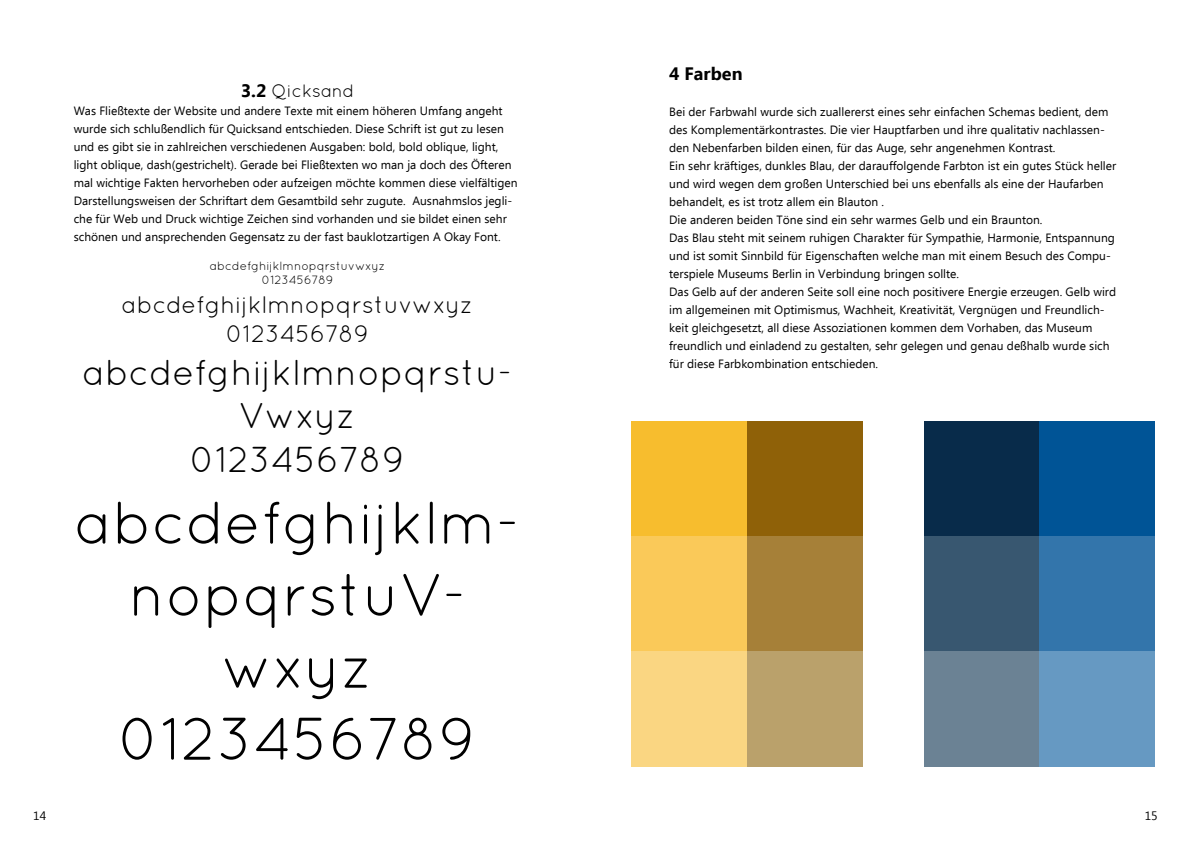
<style>
.page{position:relative;width:1191px;height:842px;background:#fff}
.page>*{position:absolute;margin:0;border:0;box-sizing:border-box;transform-origin:0 0}
.t1{font:60px/72px "Quicksand";color:#000;text-align:center}
.t2{font:36px/43.2px "Quicksand";color:#000;text-align:center}
.t3{font:24px/28.8px "Quicksand";color:#000;text-align:center}
.t4{font:18px "Quicksand";color:#000}
.t5{font:700 18px "Ebrima";color:#000}
.t6{font:12px/18px "Ebrima";color:#000}
.t7{font:12px/14.4px "Quicksand";color:#000;text-align:center}
.s1{font-family:"Ebrima";font-weight:700}
</style>
<div class="page">
<div style="left:631px;top:421px;width:116px;height:115px;background:#f7bd2e"></div>
<div style="left:631px;top:536px;width:116px;height:115px;background:#fac959"></div>
<div style="left:631px;top:651px;width:116px;height:116px;background:#fad682"></div>
<div style="left:747px;top:421px;width:115px;height:115px;background:#8f6108"></div>
<div style="left:747px;top:536px;width:115px;height:115px;background:#a68038"></div>
<div style="left:747px;top:651px;width:115px;height:116px;background:#baa16b"></div>
<div style="left:924px;top:421px;width:115px;height:115px;background:#082b4a"></div>
<div style="left:924px;top:536px;width:115px;height:115px;background:#385770"></div>
<div style="left:924px;top:651px;width:115px;height:116px;background:#6b8294"></div>
<div style="left:1039px;top:421px;width:115px;height:115px;background:#005496"></div>
<div style="left:1039px;top:536px;width:115px;height:115px;background:#3375ab"></div>
<div style="left:1039px;top:651px;width:115px;height:116px;background:#6699c2"></div>
<h3 class="t4" style="left:241px;top:81px;width:115px"><span class="s1">3.2</span> Qicksand</h3>
<p class="t6" style="left:74px;top:103px;width:445px">Was Fließtexte der Website und andere Texte mit einem höheren Umfang angeht wurde sich schlußendlich für Quicksand entschieden. Diese Schrift ist gut zu lesen und es gibt sie in zahlreichen verschiedenen Ausgaben: bold, bold oblique, light, light oblique, dash(gestrichelt). Gerade bei Fließtexten wo man ja doch des Öfteren mal wichtige Fakten hervorheben oder aufzeigen möchte kommen diese vielfältigen Darstellungsweisen der Schriftart dem Gesamtbild sehr zugute. Ausnahmslos jegli&shy;che für Web und Druck wichtige Zeichen sind vorhanden und sie bildet einen sehr schönen und ansprechenden Gegensatz zu der fast bauklotzartigen A Okay Font.</p>
<p class="t7" style="left:210px;top:259px;width:177px">abcdefghijklmnopqrstuvwxyz<br>0123456789</p>
<h3 class="t3" style="left:122px;top:290px;width:353px">abcdefghijklmnopqrstuvwxyz<br>0123456789</h3>
<h2 class="t2" style="left:83px;top:351px;width:431px">abcdefghijklmnopqrstu-<br>Vwxyz<br>0123456789</h2>
<h1 class="t1" style="left:75px;top:486px;width:447px">abcdefghijklm&shy;nopqrstuV&shy;wxyz<br>0123456789</h1>
<h3 class="t5" style="left:669px;top:60px;width:75px">4 Farben</h3>
<p class="t6" style="left:669px;top:103px;width:448px">Bei der Farbwahl wurde sich zuallererst eines sehr einfachen Schemas bedient, dem des Komplementärkontrastes. Die vier Hauptfarben und ihre qualitativ nachlassen&shy;den Nebenfarben bilden einen, für das Auge, sehr angenehmen Kontrast.<br>Ein sehr kräftiges, dunkles Blau, der darauffolgende Farbton ist ein gutes Stück heller und wird wegen dem großen Unterschied bei uns ebenfalls als eine der Haufarben behandelt, es ist trotz allem ein Blauton .<br>Die anderen beiden Töne sind ein sehr warmes Gelb und ein Braunton.<br>Das Blau steht mit seinem ruhigen Charakter für Sympathie, Harmonie, Entspannung und ist somit Sinnbild für Eigenschaften welche man mit einem Besuch des Compu&shy;terspiele Museums Berlin in Verbindung bringen sollte.<br>Das Gelb auf der anderen Seite soll eine noch positivere Energie erzeugen. Gelb wird im allgemeinen mit Optimismus, Wachheit, Kreativität, Vergnügen und Freundlich&shy;keit gleichgesetzt, all diese Assoziationen kommen dem Vorhaben, das Museum freundlich und einladend zu gestalten, sehr gelegen und genau deßhalb wurde sich für diese Farbkombination entschieden.</p>
<p class="t6" style="left:33px;top:807px;width:14px">14</p>
<p class="t6" style="left:1144px;top:807px;width:14px">15</p>
</div>
